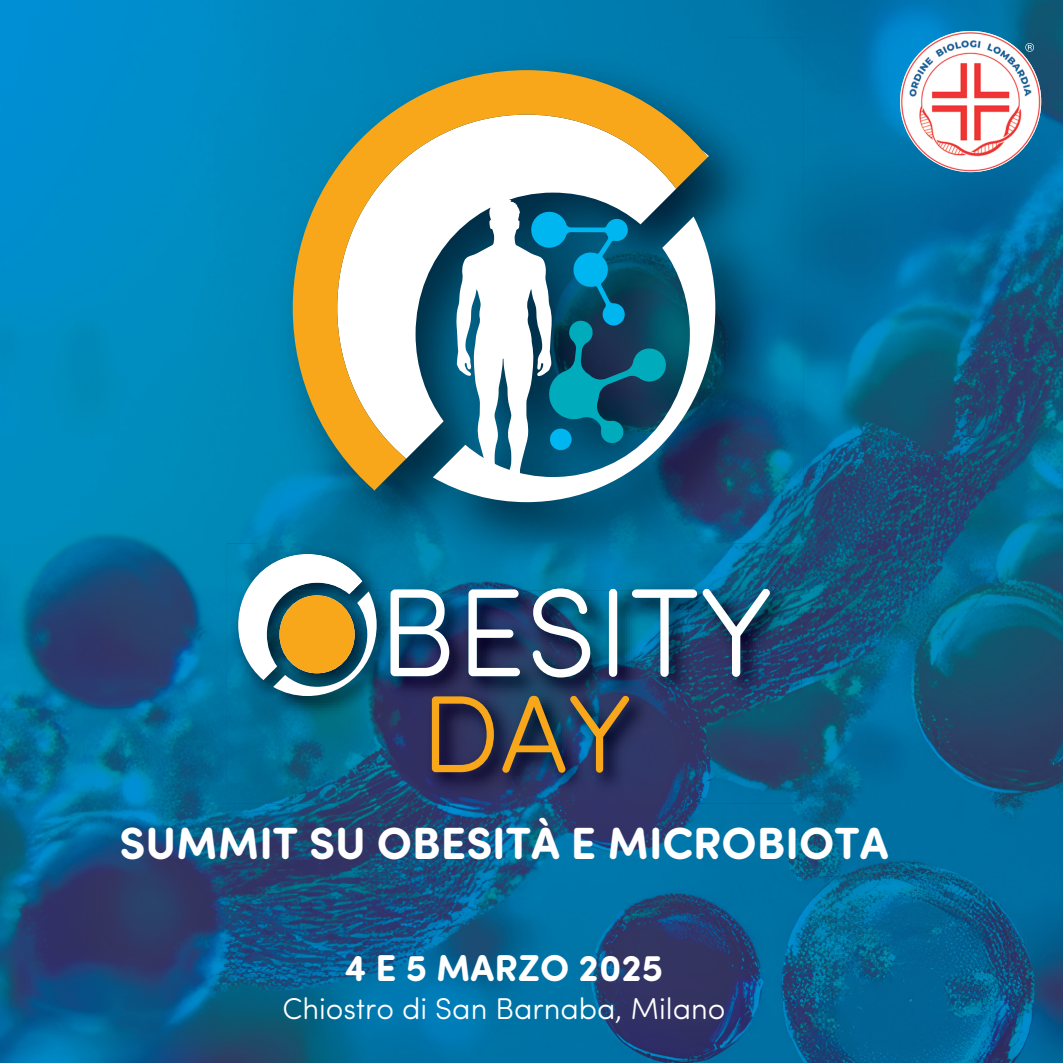
<style>
.page{position:relative;width:1063px;height:1063px;background:#fff}
.page>*{position:absolute;margin:0;border:0;box-sizing:border-box;transform-origin:0 0}
.t1{font:700 45.25px "Sofia Pro Soft";color:#fff}
.t2{font:700 37.5px "Sofia Pro Soft";color:#fff}
.t3{font:300 30.25px "Sofia Pro Soft";color:#fff}
</style>
<div class="page">
<img style="left:0;top:0;width:265px;height:1063px">
<img style="left:265px;top:0;width:798px;height:88px">
<img style="left:802px;top:88px;width:261px;height:709px">
<img style="left:265px;top:797px;width:798px;height:266px">
<img style="left:227px;top:543px;width:575px;height:260px">
<svg style="left:238px;top:554px;width:139px;height:142px"></svg>
<div style="left:280px;top:595px;width:75px;height:78px;background:#f8a71b;border-radius:50%"></div>
<svg style="left:390px;top:590px;width:59px;height:86px"></svg>
<svg style="left:469px;top:590px;width:51px;height:86px"></svg>
<div style="left:609px;top:589px;width:8px;height:88px;background:#fff;border-radius:4px"></div>
<svg style="left:632px;top:590px;width:138px;height:87px"></svg>
<svg style="left:432px;top:696px;width:62px;height:76px;background:#6b513d"></svg>
<svg style="left:502px;top:695px;width:128px;height:78px;background:#4e504f"></svg>
<img style="left:259px;top:38px;width:467px;height:505px">
<img style="left:726px;top:38px;width:78px;height:552px">
<img style="left:259px;top:543px;width:543px;height:47px">
<img style="left:259px;top:554px;width:103px;height:36px">
<img style="left:392px;top:590px;width:37px;height:1px">
<img style="left:470px;top:590px;width:47px;height:1px">
<svg style="left:532px;top:589px;width:60px;height:88px"></svg>
<img style="left:634px;top:590px;width:61px;height:1px">
<img style="left:704px;top:589px;width:65px;height:1px">
<svg style="left:433px;top:217px;width:282px;height:285px"></svg>
<svg style="left:293px;top:70px;width:415px;height:420px"></svg>
<svg style="left:456px;top:199px;width:212px;height:296px"></svg>
<img style="left:900px;top:31px;width:141px;height:141px;border-radius:71px">
<svg style="left:1025px;top:43px;width:9px;height:9px"></svg>
<h1 class="t1" style="left:119px;top:811px;width:771px">SUMMIT SU OBESITÀ E MICROBIOTA</h1>
<p class="t2" style="left:345px;top:941px;width:320px">4 E 5 MARZO 2025</p>
<p class="t3" style="left:282px;top:988px;width:445px">Chiostro di San Barnaba, Milano</p>
</div>
